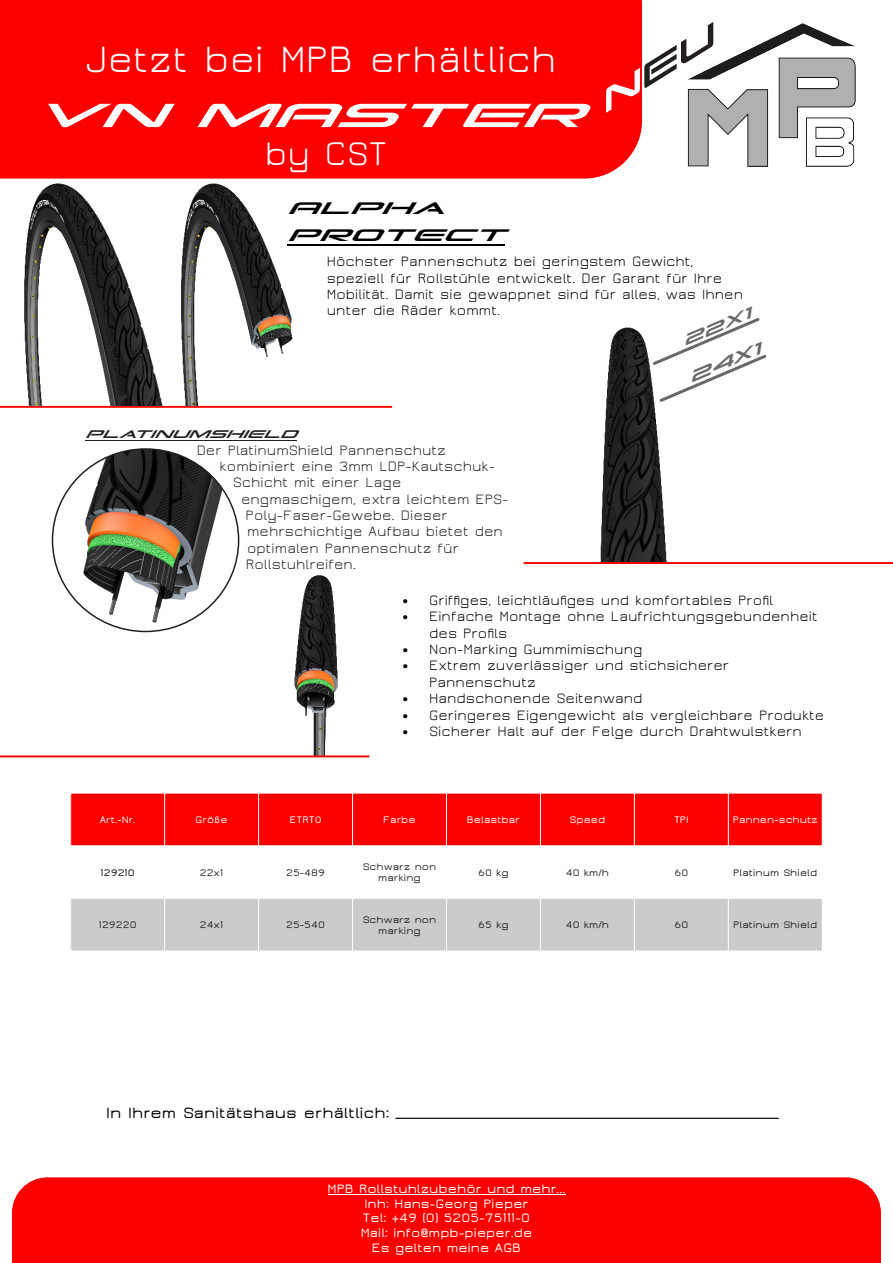
<style>
.page{position:relative;width:893px;height:1263px;background:#fff}
.page>*{position:absolute;margin:0;border:0;box-sizing:border-box;transform-origin:0 0}
.t1{font:italic 54px "Grand Sport";color:#fff}
.t2{font:40.5px "Jura";color:#fff}
.t3{font:36px "Jura";color:#fff}
.t4{font:italic 27px/27.3px "Grand Sport";color:#000}
.t5{font:italic condensed 24.6px "Grand Sport";color:#696969}
.t6{font:italic condensed 23.4px "Grand Sport";color:#696969}
.t7{font:italic condensed 18px "Grand Sport";color:#1e231d}
.t8{font:600 16.5px "Jura";color:#000}
.t9{font:15px/16.4px "Jura";color:#000}
.t10{font:15px "Jura";color:#1e231d}
.t11{font:600 13.5px/14.7px "Jura";color:#fff;text-align:center}
.t12{font:600 10.5px/11.4px "Jura";color:#231f20;text-align:center}
.t13{font:600 10.5px "Jura";color:#fff}
.t14{font:600 10.5px "Jura";color:#000}
</style>
<div class="page">
<div style="left:0;top:0;width:642px;height:179px;background:#fc0000"></div>
<img style="left:687px;top:23px;width:168px;height:144px">
<div style="left:71px;top:793px;width:751px;height:53px;background:#fc0000"></div>
<div style="left:71px;top:898px;width:751px;height:53px;background:#cbcbcb"></div>
<hr style="left:164px;top:793px;width:1px;height:158px;background:#fff">
<hr style="left:258px;top:793px;width:1px;height:158px;background:#fff">
<hr style="left:352px;top:793px;width:1px;height:158px;background:#fff">
<hr style="left:446px;top:793px;width:1px;height:158px;background:#fff">
<hr style="left:540px;top:793px;width:1px;height:158px;background:#fff">
<hr style="left:634px;top:793px;width:1px;height:158px;background:#fff">
<hr style="left:728px;top:793px;width:1px;height:158px;background:#fff">
<hr style="left:71px;top:793px;width:751px;height:1px;background:#fff">
<hr style="left:71px;top:845px;width:751px;height:1px;background:#fff">
<hr style="left:71px;top:898px;width:751px;height:1px;background:#fff">
<hr style="left:287px;top:244px;width:218px;height:1px;background:#000">
<hr style="left:85px;top:440px;width:211px;height:1px;background:#1e231d">
<img style="left:83px;top:449px;width:151px;height:174px">
<img style="left:600px;top:327px;width:67px;height:235px">
<img style="left:141px;top:565px;width:197px;height:190px">
<svg style="left:0;top:755px;width:370px;height:2px"></svg>
<svg style="left:0;top:406px;width:392px;height:2px"></svg>
<svg style="left:523px;top:562px;width:370px;height:2px"></svg>
<svg style="left:652px;top:318px;width:115px;height:85px"></svg>
<div style="left:12px;top:1177px;width:869px;height:86px;background:#fc0000"></div>
<hr style="left:328px;top:1194px;width:237px;height:1px;background:#fff">
<img style="left:287px;top:245px;width:146px;height:161px">
<img style="left:0;top:183px;width:287px;height:223px">
<svg style="left:595px;top:22px;width:129px;height:91px"></svg>
<h2 class="t2" style="left:84px;top:40px;width:474px">Jetzt bei MPB erhältlich</h2>
<h1 class="t1" style="left:32px;top:87px;width:552px">VN MASTER</h1>
<h3 class="t3" style="left:265px;top:136px;width:124px">by CST</h3>
<h3 class="t4" style="left:287px;top:193px;width:219px">Alpha<br>Protect</h3>
<p class="t9" style="left:327px;top:254px;width:418px">Höchster Pannenschutz bei geringstem Gewicht, speziell für Rollstühle entwickelt. Der Garant für Ihre Mobilität. Damit sie gewappnet sind für alles, was Ihnen unter die Räder kommt.</p>
<h3 class="t6" style="left:678px;top:330px;width:74px;rotate:-23deg">22x1</h3>
<h3 class="t5" style="left:683px;top:366px;width:78px;rotate:-23deg">24x1</h3>
<p class="t7" style="left:85px;top:425px;width:213px">PlatinumShield</p>
<p class="t10" style="left:197px;top:443px;width:251px">Der PlatinumShield Pannenschutz</p>
<p class="t10" style="left:220px;top:459px;width:277px">kombiniert eine 3mm LDP-Kautschuk-</p>
<p class="t10" style="left:233px;top:475px;width:170px">Schicht mit einer Lage</p>
<p class="t10" style="left:241px;top:492px;width:269px">engmaschigem, extra leichtem EPS-</p>
<p class="t10" style="left:246px;top:508px;width:204px">Poly-Faser-Gewebe. Dieser</p>
<p class="t10" style="left:247px;top:524px;width:257px">mehrschichtige Aufbau bietet den</p>
<p class="t10" style="left:247px;top:541px;width:213px">optimalen Pannenschutz für</p>
<p class="t10" style="left:246px;top:557px;width:112px">Rollstuhlreifen.</p>
<p class="t9" style="left:402px;top:592px;width:372px">• Griffiges, leichtläufiges und komfortables Profil</p>
<p class="t9" style="left:429px;top:609px;width:390px;text-indent:-27px">• Einfache Montage ohne Laufrichtungsgebundenheit des Profils</p>
<p class="t9" style="left:402px;top:641px;width:242px">• Non-Marking Gummimischung</p>
<p class="t9" style="left:429px;top:658px;width:302px;text-indent:-27px">• Extrem zuverlässiger und stichsicherer<br>Pannenschutz</p>
<p class="t9" style="left:402px;top:690px;width:242px">• Handschonende Seitenwand</p>
<p class="t9" style="left:402px;top:707px;width:424px">• Geringeres Eigengewicht als vergleichbare Produkte</p>
<p class="t9" style="left:402px;top:723px;width:401px">• Sicherer Halt auf der Felge durch Drahtwulstkern</p>
<p class="t13" style="left:100px;top:815px;width:37px">Art.-Nr.</p>
<p class="t13" style="left:196px;top:815px;width:34px">Größe</p>
<p class="t13" style="left:290px;top:815px;width:34px">ETRTO</p>
<p class="t13" style="left:383px;top:815px;width:34px">Farbe</p>
<p class="t13" style="left:467px;top:815px;width:54px">Belastbar</p>
<p class="t13" style="left:569px;top:815px;width:37px">Speed</p>
<p class="t13" style="left:674px;top:815px;width:16px">TPI</p>
<p class="t13" style="left:733px;top:815px;width:87px">Pannen-schutz</p>
<p class="t14" style="left:101px;top:867px;width:36px">129210</p>
<p class="t12" style="left:200px;top:867px;width:25px">22x1</p>
<p class="t12" style="left:286px;top:867px;width:40px">25-489</p>
<p class="t12" style="left:363px;top:861px;width:75px">Schwarz non marking</p>
<p class="t12" style="left:478px;top:867px;width:32px">60 kg</p>
<p class="t12" style="left:566px;top:867px;width:45px">40 km/h</p>
<p class="t12" style="left:674px;top:867px;width:15px">60</p>
<p class="t12" style="left:733px;top:867px;width:86px">Platinum Shield</p>
<p class="t12" style="left:99px;top:919px;width:39px">129220</p>
<p class="t12" style="left:200px;top:919px;width:25px">24x1</p>
<p class="t12" style="left:286px;top:919px;width:40px">25-540</p>
<p class="t12" style="left:363px;top:914px;width:75px">Schwarz non marking</p>
<p class="t12" style="left:478px;top:919px;width:32px">65 kg</p>
<p class="t12" style="left:566px;top:919px;width:45px">40 km/h</p>
<p class="t12" style="left:674px;top:919px;width:15px">60</p>
<p class="t12" style="left:733px;top:919px;width:86px">Platinum Shield</p>
<p class="t8" style="left:106px;top:1104px;width:674px">In Ihrem Sanitätshaus erhältlich: __________________________________________________</p>
<p class="t11" style="left:328px;top:1181px;width:239px">MPB Rollstuhlzubehör und mehr...<br>Inh: Hans-Georg Pieper<br>Tel: +49 (0) 5205-75111-0<br>Mail: info@mpb-pieper.de<br>Es gelten meine AGB</p>
</div>
